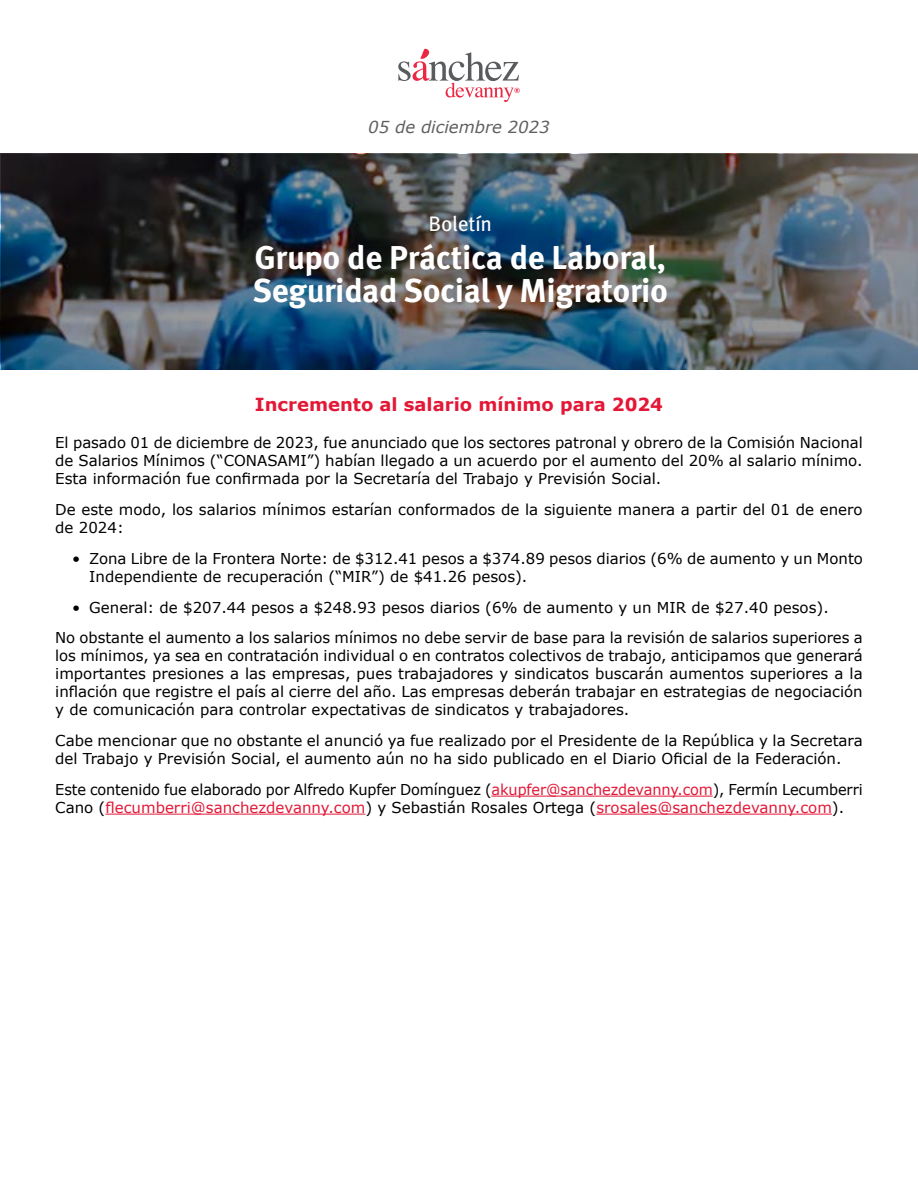
<style>
.page{position:relative;width:918px;height:1188px;background:#fff}
.page>*{position:absolute;margin:0;border:0;box-sizing:border-box;transform-origin:0 0}
.t1{font:700 33px/33px "Meta Pro";letter-spacing:-.01em;color:#fff}
.t2{font:21px "Meta Pro";letter-spacing:-.01em;color:#fff}
.t3{font:700 18px "Verdana";color:#e31837}
.t4{font:italic 16.5px "Verdana";color:#5f6062}
.t5{font:15px/18px "Verdana";color:#000}
.s1{color:#e31837}
</style>
<div class="page">
<hr style="left:491px;top:796px;width:222px;height:1px;background:#e31837">
<hr style="left:105px;top:814px;width:260px;height:1px;background:#e31837">
<hr style="left:596px;top:814px;width:236px;height:1px;background:#e31837">
<svg style="left:398px;top:48px;width:122px;height:54px"></svg>
<img style="left:1px;top:154px;width:917px;height:216px">
<p class="t4" style="left:368px;top:116px;width:183px">05 de diciembre 2023</p>
<h2 class="t2" style="left:428px;top:208px;width:65px">Boletín</h2>
<h1 class="t1" style="left:253px;top:239px;width:417px">Grupo de Práctica de Laboral,<br>Seguridad Social y Migratorio</h1>
<p class="t3" style="left:255px;top:392px;width:410px">Incremento al salario mínimo para 2024</p>
<p class="t5" style="left:55px;top:434px;width:809px;text-align:justify">El pasado 01 de diciembre de 2023, fue anunciado que los sectores patronal y obrero de la Comisión Nacional de Salarios Mínimos (“CONASAMI”) habían llegado a un acuerdo por el aumento del 20% al salario mínimo.<br>Esta información fue confirmada por la Secretaría del Trabajo y Previsión Social.</p>
<p class="t5" style="left:55px;top:500px;width:809px">De este modo, los salarios mínimos estarían conformados de la siguiente manera a partir del 01 de enero de 2024:</p>
<p class="t5" style="left:89px;top:549px;width:775px;text-indent:-17px">• Zona Libre de la Frontera Norte: de $312.41 pesos a $374.89 pesos diarios (6% de aumento y un Monto<br>Independiente de recuperación (“MIR”) de $41.26 pesos).</p>
<p class="t5" style="left:55px;top:592px;width:809px;line-height:30.8px;text-indent:17px">• General: de $207.44 pesos a $248.93 pesos diarios (6% de aumento y un MIR de $27.40 pesos).<br>No obstante el aumento a los salarios mínimos no debe servir de base para la revisión de salarios superiores a</p>
<p class="t5" style="left:55px;top:647px;width:809px;text-align:justify">los mínimos, ya sea en contratación individual o en contratos colectivos de trabajo, anticipamos que generará importantes presiones a las empresas, pues trabajadores y sindicatos buscarán aumentos superiores a la inflación que registre el país al cierre del año. Las empresas deberán trabajar en estrategias de negociación y de comunicación para controlar expectativas de sindicatos y trabajadores.</p>
<p class="t5" style="left:55px;top:731px;width:809px">Cabe mencionar que no obstante el anunció ya fue realizado por el Presidente de la República y la Secretara del Trabajo y Previsión Social, el aumento aún no ha sido publicado en el Diario Oficial de la Federación.</p>
<p class="t5" style="left:55px;top:780px;width:809px">Este contenido fue elaborado por Alfredo Kupfer Domínguez (<span class="s1">akupfer@sanchezdevanny.com</span>), Fermín Lecumberri<br>Cano (<span class="s1">flecumberri@sanchezdevanny.com</span>) y Sebastián Rosales Ortega (<span class="s1">srosales@sanchezdevanny.com</span>).</p>
</div>
